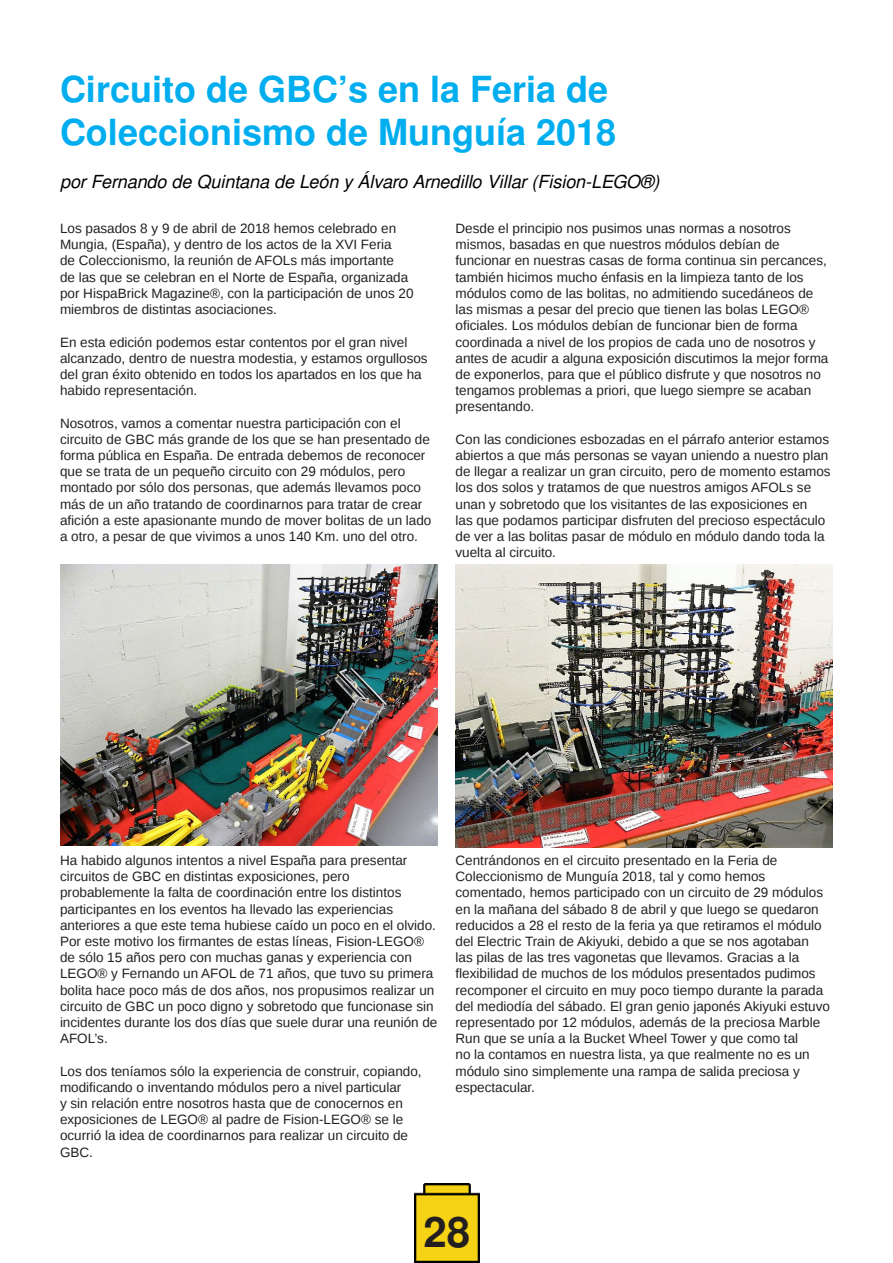
<style>
.page{position:relative;width:893px;height:1263px;background:#fff}
.page>*{position:absolute;margin:0;border:0;box-sizing:border-box;transform-origin:0 0}
.t1{font:700 42px "Free Sans";color:#231f20}
.t2{font:700 36px/43.2px "Free Sans";color:#00aeef}
.t3{font:italic 18px "Free Sans";color:#000}
.t4{font:13.5px/16.2px "Liberation Sans";color:#231f20}
</style>
<div class="page">
<img style="left:60px;top:564px;width:377px;height:281px">
<img style="left:455px;top:564px;width:378px;height:283px">
<img style="left:414px;top:1183px;width:66px;height:80px">
<h2 class="t2" style="left:60px;top:66px;width:558px">Circuito de GBC’s en la Feria de<br>Coleccionismo de Munguía 2018</h2>
<h3 class="t3" style="left:60px;top:170px;width:601px">por Fernando de Quintana de León y Álvaro Arnedillo Villar (Fision-LEGO®)</h3>
<p class="t4" style="left:60px;top:220px;width:355px">Los pasados 8 y 9 de abril de 2018 hemos celebrado en Mungia, (España), y dentro de los actos de la XVI Feria<br>de Coleccionismo, la reunión de AFOLs más importante<br>de las que se celebran en el Norte de España, organizada por HispaBrick Magazine®, con la participación de unos 20 miembros de distintas asociaciones.</p>
<p class="t4" style="left:60px;top:334px;width:369px">En esta edición podemos estar contentos por el gran nivel alcanzado, dentro de nuestra modestia, y estamos orgullosos del gran éxito obtenido en todos los apartados en los que ha habido representación.</p>
<p class="t4" style="left:60px;top:415px;width:373px">Nosotros, vamos a comentar nuestra participación con el circuito de GBC más grande de los que se han presentado de forma pública en España. De entrada debemos de reconocer que se trata de un pequeño circuito con 29 módulos, pero montado por sólo dos personas, que además llevamos poco más de un año tratando de coordinarnos para tratar de crear afición a este apasionante mundo de mover bolitas de un lado a otro, a pesar de que vivimos a unos 140 Km. uno del otro.</p>
<p class="t4" style="left:455px;top:220px;width:374px">Desde el principio nos pusimos unas normas a nosotros mismos, basadas en que nuestros módulos debían de funcionar en nuestras casas de forma continua sin percances, también hicimos mucho énfasis en la limpieza tanto de los módulos como de las bolitas, no admitiendo sucedáneos de las mismas a pesar del precio que tienen las bolas LEGO® oficiales. Los módulos debían de funcionar bien de forma coordinada a nivel de los propios de cada uno de nosotros y antes de acudir a alguna exposición discutimos la mejor forma de exponerlos, para que el público disfrute y que nosotros no tengamos problemas a priori, que luego siempre se acaban presentando.</p>
<p class="t4" style="left:455px;top:431px;width:377px">Con las condiciones esbozadas en el párrafo anterior estamos abiertos a que más personas se vayan uniendo a nuestro plan de llegar a realizar un gran circuito, pero de momento estamos los dos solos y tratamos de que nuestros amigos AFOLs se unan y sobretodo que los visitantes de las exposiciones en<br>las que podamos participar disfruten del precioso espectáculo de ver a las bolitas pasar de módulo en módulo dando toda la vuelta al circuito.</p>
<p class="t4" style="left:60px;top:852px;width:379px">Ha habido algunos intentos a nivel España para presentar circuitos de GBC en distintas exposiciones, pero probablemente la falta de coordinación entre los distintos participantes en los eventos ha llevado las experiencias anteriores a que este tema hubiese caído un poco en el olvido.<br>Por este motivo los firmantes de estas líneas, Fision-LEGO® de sólo 15 años pero con muchas ganas y experiencia con LEGO® y Fernando un AFOL de 71 años, que tuvo su primera bolita hace poco más de dos años, nos propusimos realizar un circuito de GBC un poco digno y sobretodo que funcionase sin incidentes durante los dos días que suele durar una reunión de AFOL’s.</p>
<p class="t4" style="left:60px;top:1063px;width:363px">Los dos teníamos sólo la experiencia de construir, copiando, modificando o inventando módulos pero a nivel particular<br>y sin relación entre nosotros hasta que de conocernos en exposiciones de LEGO® al padre de Fision-LEGO® se le ocurrió la idea de coordinarnos para realizar un circuito de GBC.</p>
<p class="t4" style="left:455px;top:852px;width:376px">Centrándonos en el circuito presentado en la Feria de Coleccionismo de Munguía 2018, tal y como hemos comentado, hemos participado con un circuito de 29 módulos en la mañana del sábado 8 de abril y que luego se quedaron reducidos a 28 el resto de la feria ya que retiramos el módulo del Electric Train de Akiyuki, debido a que se nos agotaban<br>las pilas de las tres vagonetas que llevamos. Gracias a la flexibilidad de muchos de los módulos presentados pudimos recomponer el circuito en muy poco tiempo durante la parada del mediodía del sábado. El gran genio japonés Akiyuki estuvo representado por 12 módulos, además de la preciosa Marble Run que se unía a la Bucket Wheel Tower y que como tal<br>no la contamos en nuestra lista, ya que realmente no es un módulo sino simplemente una rampa de salida preciosa y espectacular.</p>
<h1 class="t1" style="left:423px;top:1199px;width:48px">28</h1>
</div>
